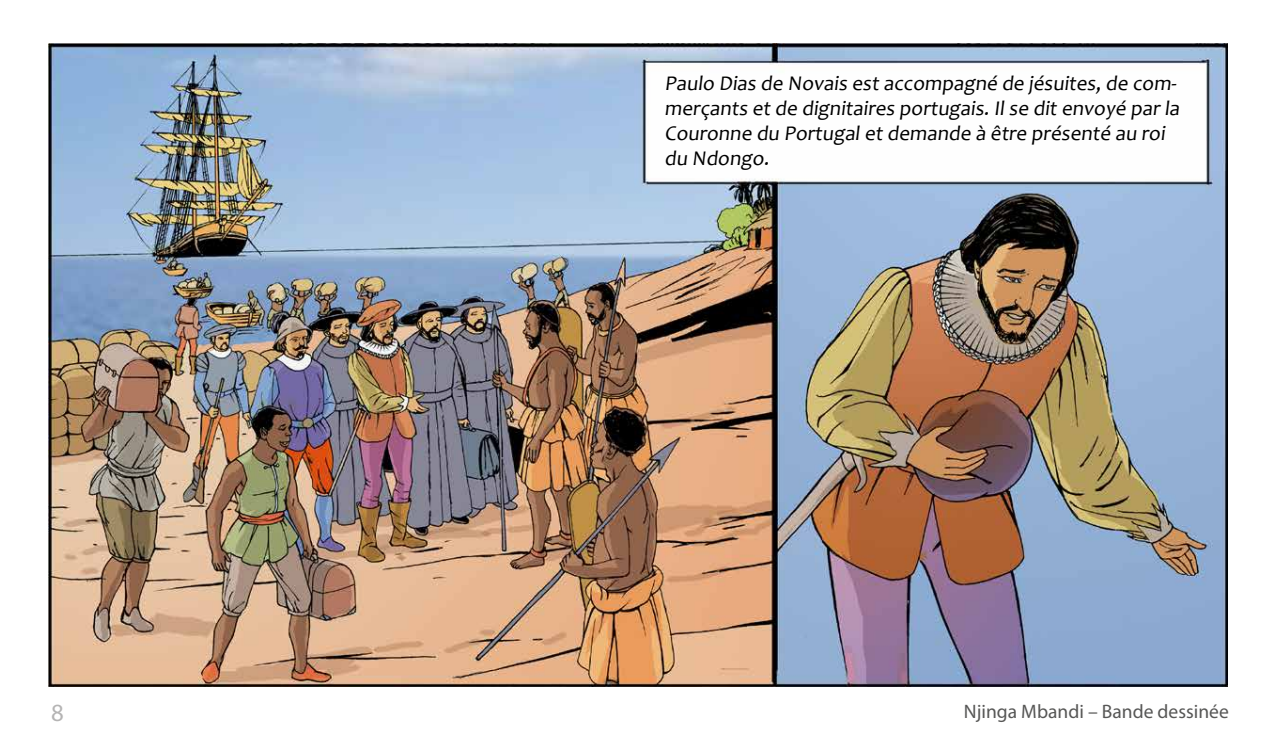
<style>
.page{position:relative;width:1276px;height:745px;background:#fff}
.page>*{position:absolute;margin:0;border:0;box-sizing:border-box;transform-origin:0 0}
.t1{font:24.75px "Myriad Pro";color:#b5b4b4}
.t2{font:21px/25.2px "Candara";color:#000}
.t3{font:19.5px "Myriad Pro";color:#575756}
</style>
<div class="page">
<img style="left:48px;top:43px;width:1180px;height:643px">
<p class="t2" style="left:664px;top:70px;width:519px">Paulo Dias de Novais est accompagné de jésuites, de com&shy;merçants et de dignitaires portugais. Il se dit envoyé par la Couronne du Portugal et demande à être présenté au roi du Ndongo.</p>
<p class="t1" style="left:51px;top:696px;width:14px">8</p>
<p class="t3" style="left:963px;top:699px;width:266px">Njinga Mbandi – Bande dessinée</p>
</div>
